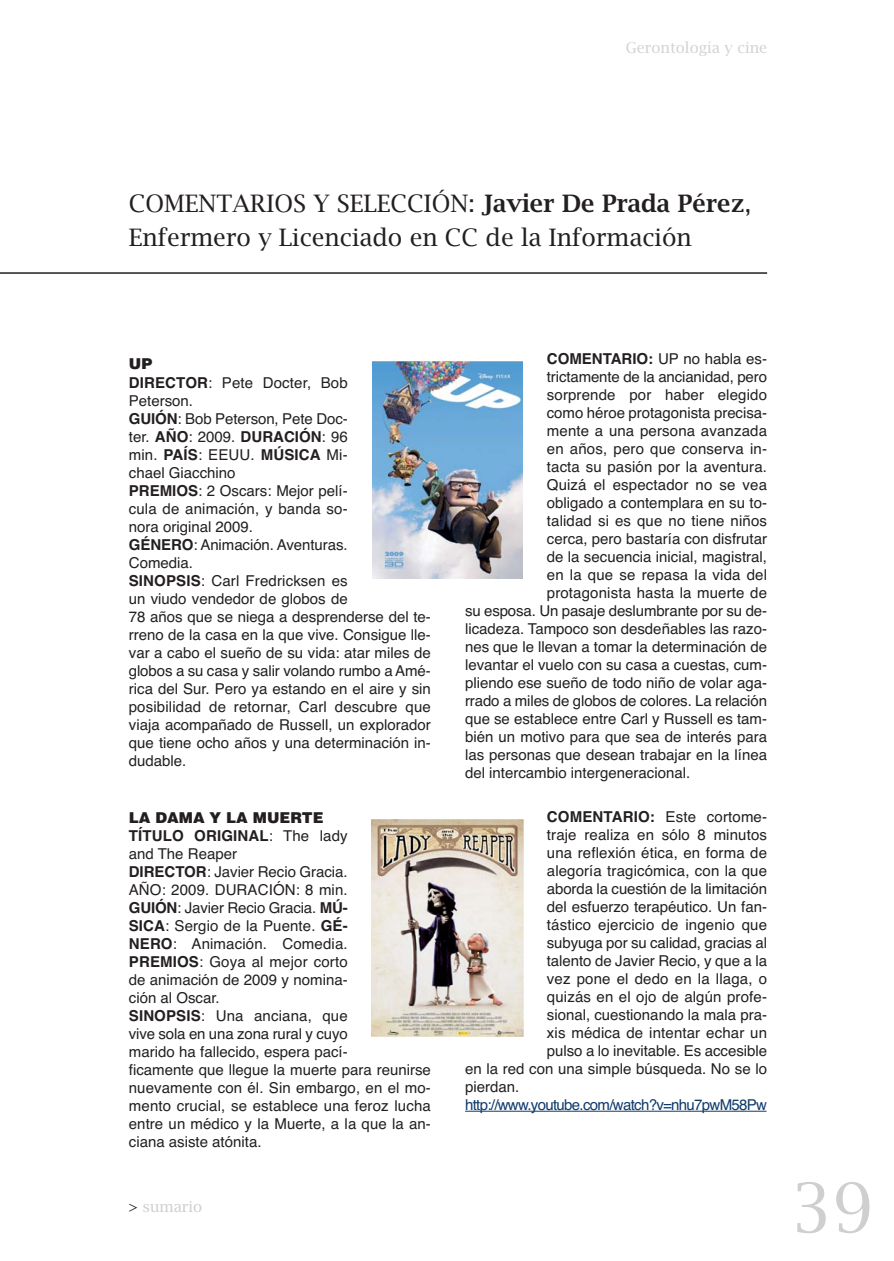
<style>
.page{position:relative;width:894px;height:1261px;background:#fff}
.page>*{position:absolute;margin:0;border:0;box-sizing:border-box;transform-origin:0 0}
.t1{font:67.65px "Lucida Bright";color:#cdcfd0}
.t2{font:24px/33.9px "Lucida Bright";color:#231f20}
.t3{font:15px/18px "Helvetica";color:#231f20}
.t4{font:15px "Helvetica";letter-spacing:-.045em;color:#0e3a6b}
.t5{font:15px "Lucida Bright";color:#d1d3d4}
.t6{font:15px "Lucida Bright";color:#cdcfd0}
.s1{font-weight:600}
.s2{font-weight:900}
.s3{font-weight:700}
.s4{color:#231f20}
</style>
<div class="page">
<hr style="left:0;top:272px;width:767px;height:2px;background:#231f20">
<img style="left:372px;top:362px;width:150px;height:216px">
<hr style="left:465px;top:1111px;width:301px;height:1px;background:#0e3a6b">
<img style="left:371px;top:820px;width:152px;height:216px">
<p class="t5" style="left:625px;top:42px;width:143px">Gerontología y cine</p>
<h2 class="t2" style="left:129px;top:189px;width:623px">COMENTARIOS Y SELECCIÓN: <span class="s1">Javier De Prada Pérez</span>,<br>Enfermero y Licenciado en CC de la Información</h2>
<p class="t3" style="left:129px;top:356px;width:303px"><span class="s2">UP<br></span><span class="s3">DIRECTOR</span>: Pete Docter, Bob<br>Peterson.<br><span class="s3">GUIÓN</span>: Bob Peterson, Pete Doc-<br>ter. <span class="s3">AÑO</span>: 2009. <span class="s3">DURACIÓN</span>: 96<br>min. <span class="s3">PAÍS</span>: EEUU. <span class="s3">MÚSICA</span> Mi-<br>chael Giacchino<br><span class="s3">PREMIOS</span>: 2 Oscars: Mejor pelí-<br>cula de animación, y banda so-<br>nora original 2009.<br><span class="s3">GÉNERO</span>: Animación. Aventuras.<br>Comedia.<br><span class="s3">SINOPSIS</span>: Carl Fredricksen es<br>un viudo vendedor de globos de<br>78 años que se niega a desprenderse del te&shy;rreno de la casa en la que vive. Consigue lle&shy;var a cabo el sueño de su vida: atar miles de globos a su casa y salir volando rumbo a Amé&shy;rica del Sur. Pero ya estando en el aire y sin posibilidad de retornar, Carl descubre que viaja acompañado de Russell, un explorador que tiene ocho años y una determinación in&shy;dudable.</p>
<p class="t3" style="left:546px;top:351px;width:222px"><span class="s3">COMENTARIO:</span> UP no habla es-</p>
<p class="t3" style="left:546px;top:369px;width:222px">trictamente de la ancianidad, pero</p>
<p class="t3" style="left:546px;top:387px;width:222px">sorprende por haber elegido</p>
<p class="t3" style="left:546px;top:405px;width:222px">como héroe protagonista precisa-</p>
<p class="t3" style="left:546px;top:423px;width:222px">mente a una persona avanzada</p>
<p class="t3" style="left:546px;top:441px;width:222px">en años, pero que conserva in-</p>
<p class="t3" style="left:546px;top:459px;width:222px">tacta su pasión por la aventura.</p>
<p class="t3" style="left:546px;top:477px;width:222px">Quizá el espectador no se vea</p>
<p class="t3" style="left:546px;top:495px;width:222px">obligado a contemplara en su to-</p>
<p class="t3" style="left:546px;top:513px;width:222px">talidad si es que no tiene niños</p>
<p class="t3" style="left:546px;top:531px;width:222px">cerca, pero bastaría con disfrutar</p>
<p class="t3" style="left:546px;top:549px;width:222px">de la secuencia inicial, magistral,</p>
<p class="t3" style="left:546px;top:567px;width:222px">en la que se repasa la vida del</p>
<p class="t3" style="left:546px;top:585px;width:222px">protagonista hasta la muerte de</p>
<p class="t3" style="left:465px;top:603px;width:303px">su esposa. Un pasaje deslumbrante por su de-</p>
<p class="t3" style="left:465px;top:621px;width:303px">licadeza. Tampoco son desdeñables las razo-</p>
<p class="t3" style="left:465px;top:639px;width:303px">nes que le llevan a tomar la determinación de</p>
<p class="t3" style="left:465px;top:657px;width:303px">levantar el vuelo con su casa a cuestas, cum-</p>
<p class="t3" style="left:465px;top:675px;width:303px">pliendo ese sueño de todo niño de volar aga-</p>
<p class="t3" style="left:465px;top:693px;width:303px">rrado a miles de globos de colores. La relación</p>
<p class="t3" style="left:465px;top:711px;width:303px">que se establece entre Carl y Russell es tam-</p>
<p class="t3" style="left:465px;top:729px;width:303px">bién un motivo para que sea de interés para</p>
<p class="t3" style="left:465px;top:747px;width:303px">las personas que desean trabajar en la línea</p>
<p class="t3" style="left:465px;top:765px;width:227px">del intercambio intergeneracional.</p>
<p class="t3" style="left:129px;top:810px;width:303px"><span class="s2">LA DAMA Y LA MUERTE<br></span><span class="s3">TÍTULO ORIGINAL</span>: The lady<br>and The Reaper<br><span class="s3">DIRECTOR</span>: Javier Recio Gracia.<br>AÑO: 2009. DURACIÓN: 8 min.<br><span class="s3">GUIÓN</span>: Javier Recio Gracia. <span class="s3">MÚ-<br>SICA</span>: Sergio de la Puente. <span class="s3">GÉ-<br>NERO</span>: Animación. Comedia.<br><span class="s3">PREMIOS</span>: Goya al mejor corto<br>de animación de 2009 y nomina-<br>ción al Oscar.<br><span class="s3">SINOPSIS</span>: Una anciana, que<br>vive sola en una zona rural y cuyo<br>marido ha fallecido, espera pací-<br>ficamente que llegue la muerte para reunirse nuevamente con él. Sin embargo, en el mo&shy;mento crucial, se establece una feroz lucha entre un médico y la Muerte, a la que la an&shy;ciana asiste atónita.</p>
<p class="t3" style="left:546px;top:809px;width:222px"><span class="s3">COMENTARIO:</span> Este cortome-</p>
<p class="t3" style="left:546px;top:827px;width:222px">traje realiza en sólo 8 minutos</p>
<p class="t3" style="left:546px;top:845px;width:222px">una reflexión ética, en forma de</p>
<p class="t3" style="left:546px;top:863px;width:222px">alegoría tragicómica, con la que</p>
<p class="t3" style="left:546px;top:881px;width:222px">aborda la cuestión de la limitación</p>
<p class="t3" style="left:546px;top:899px;width:222px">del esfuerzo terapéutico. Un fan-</p>
<p class="t3" style="left:546px;top:917px;width:222px">tástico ejercicio de ingenio que</p>
<p class="t3" style="left:546px;top:935px;width:222px">subyuga por su calidad, gracias al</p>
<p class="t3" style="left:546px;top:953px;width:222px">talento de Javier Recio, y que a la</p>
<p class="t3" style="left:546px;top:971px;width:222px">vez pone el dedo en la llaga, o</p>
<p class="t3" style="left:546px;top:989px;width:222px">quizás en el ojo de algún profe-</p>
<p class="t3" style="left:546px;top:1007px;width:222px">sional, cuestionando la mala pra-</p>
<p class="t3" style="left:546px;top:1025px;width:222px">xis médica de intentar echar un</p>
<p class="t3" style="left:546px;top:1043px;width:222px">pulso a lo inevitable. Es accesible</p>
<p class="t3" style="left:465px;top:1061px;width:303px">en la red con una simple búsqueda. No se lo</p>
<p class="t3" style="left:465px;top:1079px;width:56px">pierdan.</p>
<p class="t4" style="left:465px;top:1099px;width:303px">http://www.youtube.com/watch?v=nhu7pwM58Pw</p>
<p class="t6" style="left:129px;top:1200px;width:75px"><span class="s4">&gt;</span> sumario</p>
<h1 class="t1" style="left:791px;top:1180px;width:84px">39</h1>
</div>
